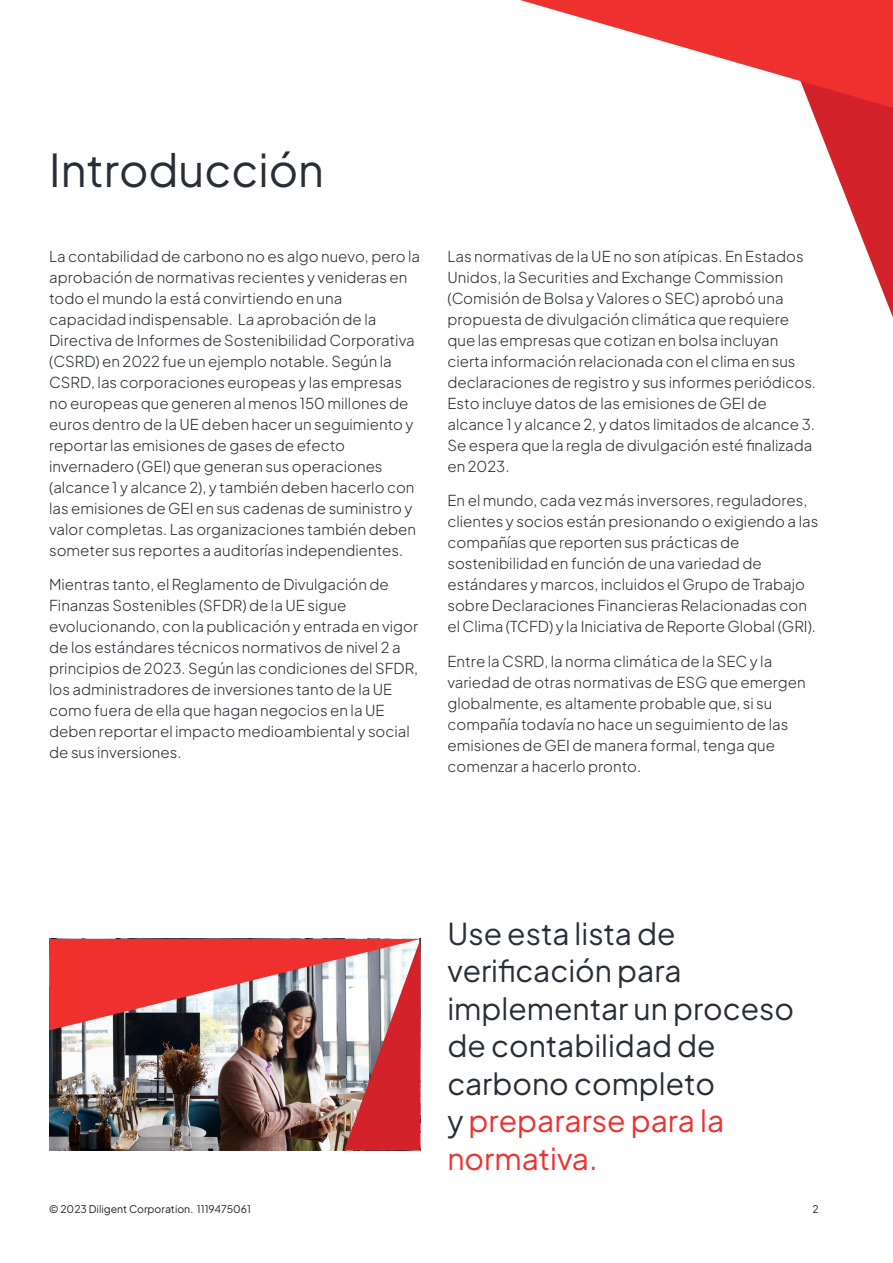
<style>
.page{position:relative;width:893px;height:1263px;background:#fff}
.page>*{position:absolute;margin:0;border:0;box-sizing:border-box;transform-origin:0 0}
.H3_Section_Title{font:45px "Plus Jakarta Sans";color:#282e37}
.Large_Statement_Quote{font:30px/37.5px "Plus Jakarta Sans";color:#282e37}
.BC_3_Body_Copy_Small{font:15px/21px "Plus Jakarta Sans";color:#282e37}
.t1{font:10.5px "Plus Jakarta Sans";color:#231f20}
.s1{color:#ee312e}
</style>
<div class="page">
<img style="left:49px;top:1144px;width:295px;height:6px">
<img style="left:49px;top:939px;width:295px;height:205px">
<svg style="left:344px;top:939px;width:76px;height:211px"></svg>
<svg style="left:520px;top:0;width:373px;height:318px"></svg>
<p class="H3_Section_Title" style="left:49px;top:133px;width:276px">Introducción</p>
<p class="BC_3_Body_Copy_Small" style="left:49px;top:244px;width:372px">La contabilidad de carbono no es algo nuevo, pero la aprobación de normativas recientes y venideras en todo el mundo la está convirtiendo en una capacidad indispensable. La aprobación de la Directiva de Informes de Sostenibilidad Corporativa (CSRD) en 2022 fue un ejemplo notable. Según la CSRD, las corporaciones europeas y las empresas no europeas que generen al menos 150 millones de euros dentro de la UE deben hacer un seguimiento y reportar las emisiones de gases de efecto invernadero (GEI) que generan sus operaciones (alcance 1 y alcance 2), y también deben hacerlo con las emisiones de GEI en sus cadenas de suministro y valor completas. Las organizaciones también deben someter sus reportes a auditorías independientes.</p>
<p class="BC_3_Body_Copy_Small" style="left:49px;top:573px;width:371px">Mientras tanto, el Reglamento de Divulgación de Finanzas Sostenibles (SFDR) de la UE sigue evolucionando, con la publicación y entrada en vigor de los estándares técnicos normativos de nivel 2 a principios de 2023. Según las condiciones del SFDR, los administradores de inversiones tanto de la UE como fuera de ella que hagan negocios en la UE deben reportar el impacto medioambiental y social de sus inversiones.</p>
<p class="BC_3_Body_Copy_Small" style="left:447px;top:244px;width:370px">Las normativas de la UE no son atípicas. En Estados Unidos, la Securities and Exchange Commission (Comisión de Bolsa y Valores o SEC) aprobó una propuesta de divulgación climática que requiere que las empresas que cotizan en bolsa incluyan cierta información relacionada con el clima en sus declaraciones de registro y sus informes periódicos.<br>Esto incluye datos de las emisiones de GEI de alcance 1 y alcance 2, y datos limitados de alcance 3.<br>Se espera que la regla de divulgación esté finalizada en 2023.</p>
<p class="BC_3_Body_Copy_Small" style="left:447px;top:489px;width:372px">En el mundo, cada vez más inversores, reguladores, clientes y socios están presionando o exigiendo a las compañías que reporten sus prácticas de sostenibilidad en función de una variedad de estándares y marcos, incluidos el Grupo de Trabajo sobre Declaraciones Financieras Relacionadas con el Clima (TCFD) y la Iniciativa de Reporte Global (GRI).</p>
<p class="BC_3_Body_Copy_Small" style="left:447px;top:649px;width:360px">Entre la CSRD, la norma climática de la SEC y la variedad de otras normativas de ESG que emergen globalmente, es altamente probable que, si su compañía todavía no hace un seguimiento de las emisiones de GEI de manera formal, tenga que comenzar a hacerlo pronto.</p>
<p class="Large_Statement_Quote" style="left:447px;top:912px;width:348px">Use esta lista de verificación para implementar un proceso de contabilidad de carbono completo<br>y <span class="s1">prepararse para la normativa.</span></p>
<p class="t1" style="left:49px;top:1201px;width:203px">© 2023 Diligent Corporation. 1119475061</p>
<p class="t1" style="left:812px;top:1201px;width:8px">2</p>
</div>
